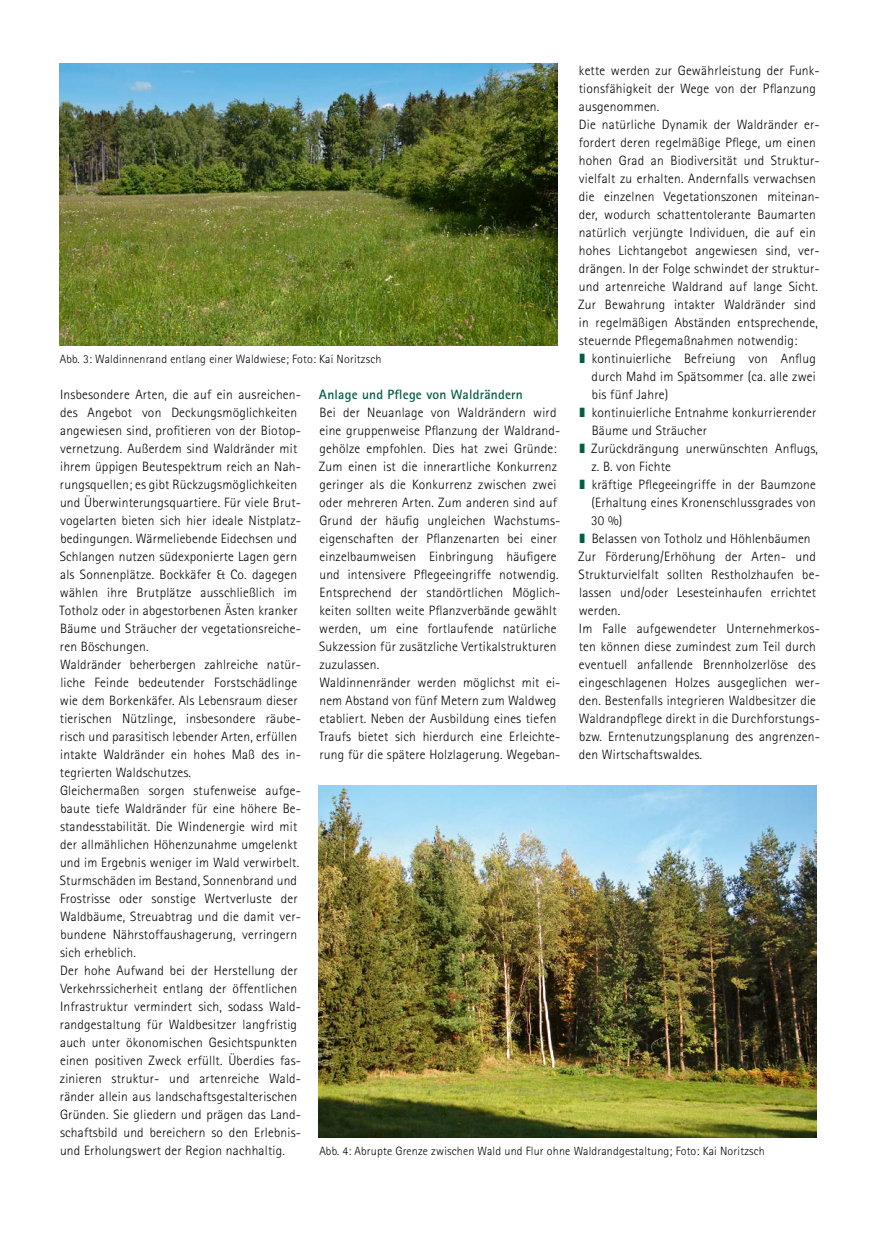
<style>
.page{position:relative;width:876px;height:1246px;background:#fff}
.page>*{position:absolute;margin:0;border:0;box-sizing:border-box;transform-origin:0 0}
.Fließtext{font:300 13.5px/18px "Rotis Sans Serif Std";letter-spacing:.015em;color:#000}
._1_Aufzählung{font:300 13.5px/18px "Rotis Sans Serif Std";letter-spacing:.015em;color:#000;text-align:justify}
.Zwischi{font:700 13.5px "Rotis Sans Serif Std";letter-spacing:.015em;color:#005d44}
.t1{font:300 12px "Rotis Sans Serif Std";letter-spacing:.015em;color:#000}
.s1{color:#005d44}
</style>
<div class="page">
<img style="left:60px;top:64px;width:497px;height:281px">
<img style="left:319px;top:785px;width:497px;height:352px">
<p class="Fließtext" style="left:579px;top:62px;width:243px">kette werden zur Gewährleistung der Funk&shy;tionsfähigkeit der Wege von der Pflanzung ausgenommen.</p>
<p class="Fließtext" style="left:578px;top:116px;width:243px">Die natürliche Dynamik der Waldränder er&shy;fordert deren regelmäßige Pflege, um einen hohen Grad an Biodiversität und Struktur&shy;vielfalt zu erhalten. Andernfalls verwachsen die einzelnen Vegetationszonen miteinan&shy;der, wodurch schattentolerante Baumarten natürlich verjüngte Individuen, die auf ein hohes Lichtangebot angewiesen sind, ver&shy;drängen. In der Folge schwindet der struktur&shy;und artenreiche Waldrand auf lange Sicht.<br>Zur Bewahrung intakter Waldränder sind in regelmäßigen Abständen entsprechende, steuernde Pflegemaßnahmen notwendig:</p>
<p class="_1_Aufzählung" style="left:592px;top:350px;width:226px;text-indent:-12px"><span class="s1">❚</span> kontinuierliche Befreiung von Anflug durch Mahd im Spätsommer (ca. alle zwei bis fünf Jahre)</p>
<p class="_1_Aufzählung" style="left:592px;top:404px;width:226px;text-indent:-12px"><span class="s1">❚</span> kontinuierliche Entnahme konkurrierender<br>Bäume und Sträucher</p>
<p class="_1_Aufzählung" style="left:591px;top:440px;width:228px;text-indent:-12px"><span class="s1">❚</span> Zurückdrängung unerwünschten Anflugs, z. B. von Fichte</p>
<p class="_1_Aufzählung" style="left:591px;top:476px;width:226px;text-indent:-12px"><span class="s1">❚</span> kräftige Pflegeeingriffe in der Baumzone (Erhaltung eines Kronenschlussgrades von 30 %)</p>
<p class="_1_Aufzählung" style="left:579px;top:530px;width:233px"><span class="s1">❚</span> Belassen von Totholz und Höhlenbäumen</p>
<p class="Fließtext" style="left:578px;top:548px;width:243px">Zur Förderung/Erhöhung der Arten- und Strukturvielfalt sollten Restholzhaufen be&shy;lassen und/oder Lesesteinhaufen errichtet werden.</p>
<p class="Fließtext" style="left:579px;top:620px;width:243px">Im Falle aufgewendeter Unternehmerkos&shy;ten können diese zumindest zum Teil durch eventuell anfallende Brennholzerlöse des eingeschlagenen Holzes ausgeglichen wer&shy;den. Bestenfalls integrieren Waldbesitzer die Waldrandpflege direkt in die Durchforstungs&shy;bzw. Erntenutzungsplanung des angrenzen&shy;den Wirtschaftswaldes.</p>
<p class="t1" style="left:60px;top:352px;width:323px">Abb. 3: Waldinnenrand entlang einer Waldwiese; Foto: Kai Noritzsch</p>
<p class="Zwischi" style="left:319px;top:386px;width:205px">Anlage und Pflege von Waldrändern</p>
<p class="Fließtext" style="left:319px;top:404px;width:243px">Bei der Neuanlage von Waldrändern wird eine gruppenweise Pflanzung der Waldrand&shy;gehölze empfohlen. Dies hat zwei Gründe:<br>Zum einen ist die innerartliche Konkurrenz geringer als die Konkurrenz zwischen zwei oder mehreren Arten. Zum anderen sind auf Grund der häufig ungleichen Wachstums&shy;eigenschaften der Pflanzenarten bei einer einzelbaumweisen Einbringung häufigere und intensivere Pflegeeingriffe notwendig.<br>Entsprechend der standörtlichen Möglich&shy;keiten sollten weite Pflanzverbände gewählt werden, um eine fortlaufende natürliche Sukzession für zusätzliche Vertikalstrukturen zuzulassen.</p>
<p class="Fließtext" style="left:319px;top:674px;width:243px">Waldinnenränder werden möglichst mit ei&shy;nem Abstand von fünf Metern zum Waldweg etabliert. Neben der Ausbildung eines tiefen Traufs bietet sich hierdurch eine Erleichte&shy;rung für die spätere Holzlagerung. Wegeban-</p>
<p class="Fließtext" style="left:60px;top:386px;width:243px">Insbesondere Arten, die auf ein ausreichen&shy;des Angebot von Deckungsmöglichkeiten angewiesen sind, profitieren von der Biotop&shy;vernetzung. Außerdem sind Waldränder mit ihrem üppigen Beutespektrum reich an Nah&shy;rungsquellen; es gibt Rückzugsmöglichkeiten und Überwinterungsquartiere. Für viele Brut&shy;vogelarten bieten sich hier ideale Nistplatz&shy;bedingungen. Wärmeliebende Eidechsen und Schlangen nutzen südexponierte Lagen gern als Sonnenplätze. Bockkäfer &amp; Co. dagegen wählen ihre Brutplätze ausschließlich im Totholz oder in abgestorbenen Ästen kranker Bäume und Sträucher der vegetationsreiche&shy;ren Böschungen.</p>
<p class="Fließtext" style="left:60px;top:656px;width:243px">Waldränder beherbergen zahlreiche natür&shy;liche Feinde bedeutender Forstschädlinge wie dem Borkenkäfer. Als Lebensraum dieser tierischen Nützlinge, insbesondere räube&shy;risch und parasitisch lebender Arten, erfüllen intakte Waldränder ein hohes Maß des in&shy;tegrierten Waldschutzes.</p>
<p class="Fließtext" style="left:60px;top:782px;width:243px">Gleichermaßen sorgen stufenweise aufge&shy;baute tiefe Waldränder für eine höhere Be&shy;standesstabilität. Die Windenergie wird mit der allmählichen Höhenzunahme umgelenkt und im Ergebnis weniger im Wald verwirbelt.<br>Sturmschäden im Bestand, Sonnenbrand und Frostrisse oder sonstige Wertverluste der Waldbäume, Streuabtrag und die damit ver&shy;bundene Nährstoffaushagerung, verringern sich erheblich.</p>
<p class="Fließtext" style="left:60px;top:962px;width:243px">Der hohe Aufwand bei der Herstellung der Verkehrssicherheit entlang der öffentlichen Infrastruktur vermindert sich, sodass Wald&shy;randgestaltung für Waldbesitzer langfristig auch unter ökonomischen Gesichtspunkten einen positiven Zweck erfüllt. Überdies fas&shy;zinieren struktur- und artenreiche Wald&shy;ränder allein aus landschaftsgestalterischen Gründen. Sie gliedern und prägen das Land&shy;schaftsbild und bereichern so den Erlebnis&shy;und Erholungswert der Region nachhaltig.</p>
<p class="t1" style="left:319px;top:1144px;width:447px">Abb. 4: Abrupte Grenze zwischen Wald und Flur ohne Waldrandgestaltung; Foto: Kai Noritzsch</p>
</div>
